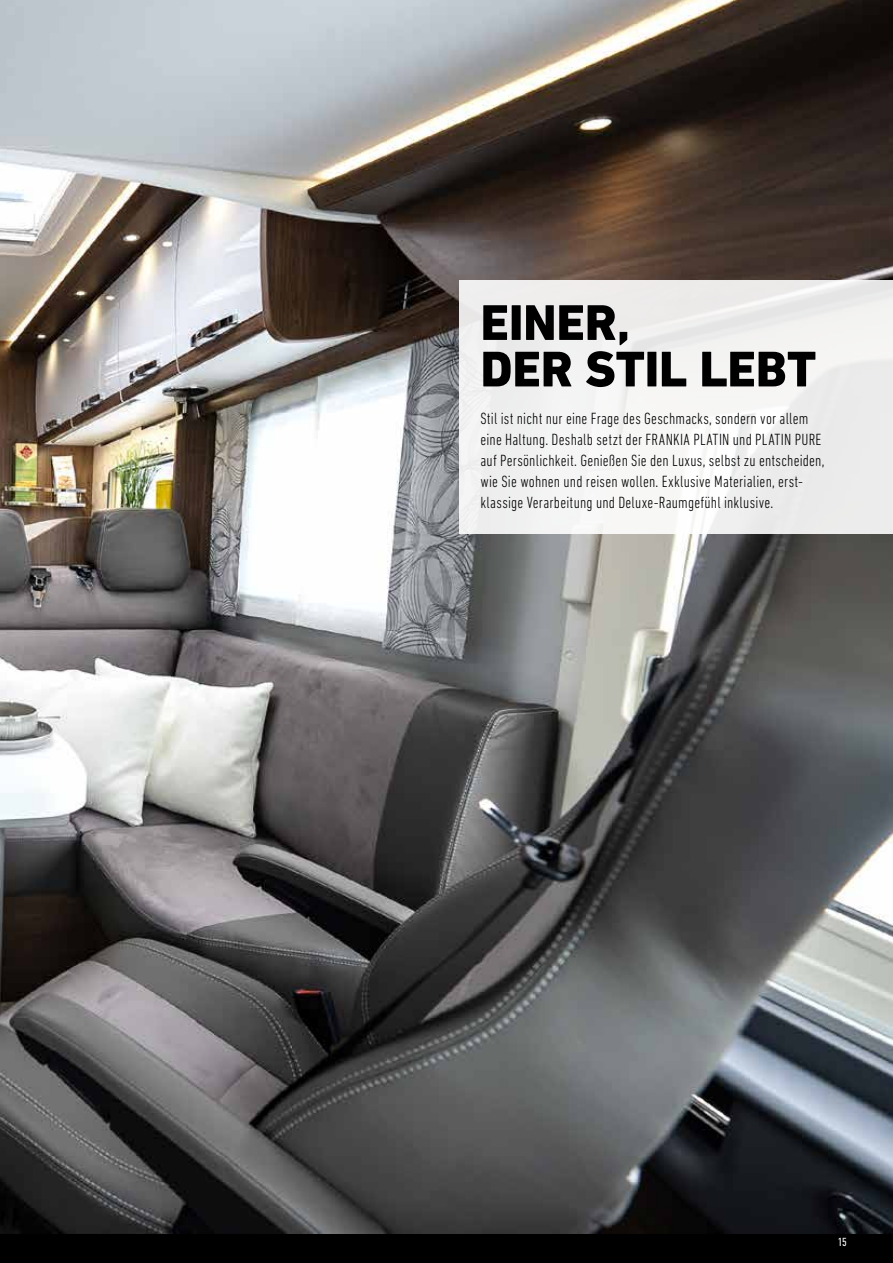
<style>
.page{position:relative;width:893px;height:1263px;background:#fff}
.page>*{position:absolute;margin:0;border:0;box-sizing:border-box;transform-origin:0 0}
.t1{font:800 51px/46.5px "DIN Next LT Pro";color:#000}
.t2{font:300 condensed 16.5px/21px "DIN Next LT Pro";letter-spacing:.01em;color:#000}
.t3{font:condensed 12px "DIN Next LT Pro";color:#fff}
</style>
<div class="page">
<div style="left:0;top:1233px;width:893px;height:30px;background:#000"></div>
<img style="left:0;top:0;width:893px;height:1233px">
<div style="left:459px;top:280px;width:434px;height:254px;background:#f0f0f1"></div>
<h1 class="t1" style="left:480px;top:299px;width:337px">EINER,<br>DER STIL LEBT</h1>
<p class="t2" style="left:480px;top:408px;width:345px">Stil ist nicht nur eine Frage des Geschmacks, sondern vor allem eine Haltung. Deshalb setzt der FRANKIA PLATIN und PLATIN PURE auf Persönlichkeit. Genießen Sie den Luxus, selbst zu entscheiden, wie Sie wohnen und reisen wollen. Exklusive Materialien, erst&shy;klassige Verarbeitung und Deluxe-Raumgefühl inklusive.</p>
<p class="t3" style="left:838px;top:1235px;width:11px">15</p>
</div>
